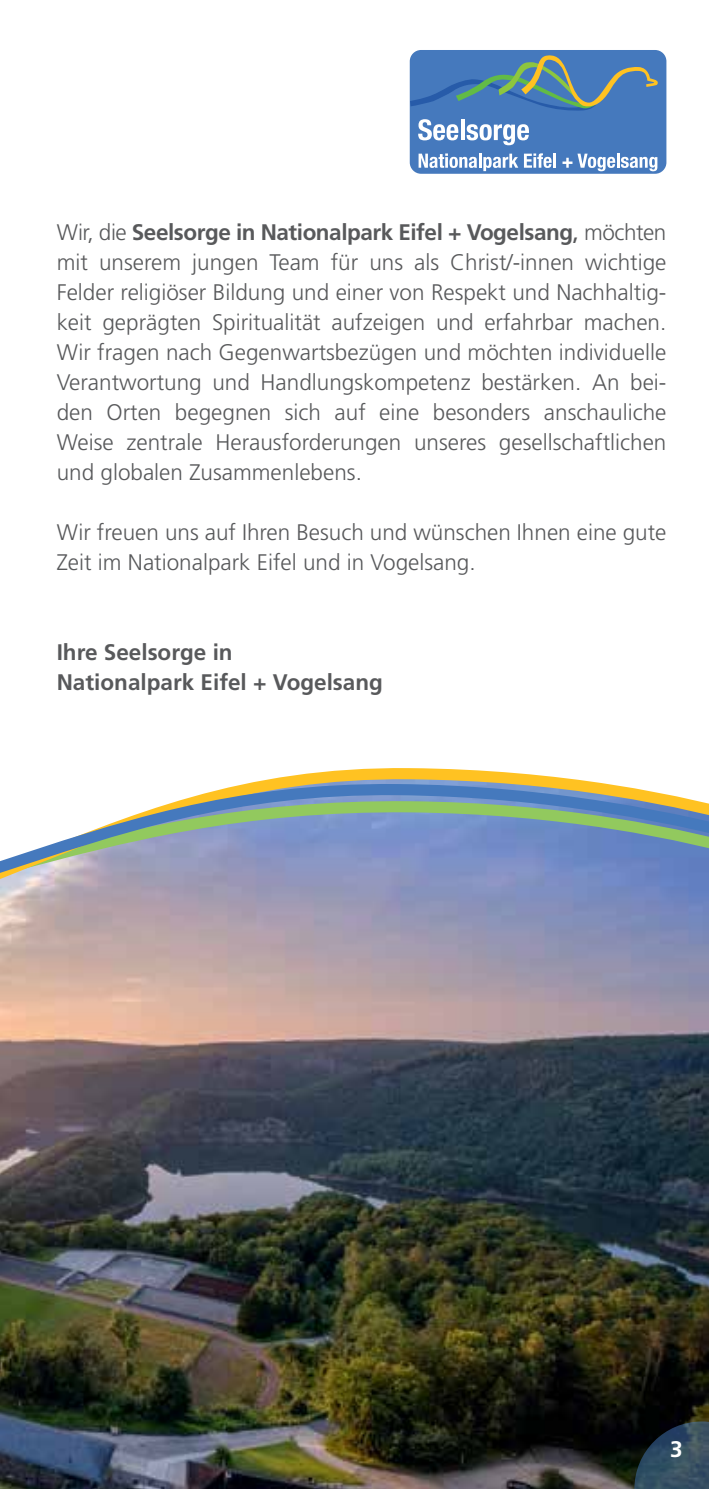
<style>
.page{position:relative;width:709px;height:1489px;background:#fff}
.page>*{position:absolute;margin:0;border:0;box-sizing:border-box;transform-origin:0 0}
.t1{font:300 22.5px/30px "Frutiger";color:#58595b;text-align:justify}
.t2{font:700 22.5px/30px "Frutiger";color:#58595b}
.t3{font:700 22.5px "Frutiger";color:#fff}
.s1{font-weight:700}
.s2{font-weight:400}
</style>
<div class="page">
<img style="left:0;top:966px;width:709px;height:522px">
<svg style="left:0;top:768px;width:709px;height:198px"></svg>
<svg style="left:0;top:781px;width:709px;height:179px;background:#99a2b7"></svg>
<svg style="left:634px;top:1421px;width:75px;height:67px;background:#2a3f4f"></svg>
<div style="left:410px;top:50px;width:256px;height:124px;background:#4579bd;border-radius:11px"></div>
<svg style="left:418px;top:119px;width:40px;height:21px"></svg>
<svg style="left:461px;top:120px;width:3px;height:20px"></svg>
<svg style="left:466px;top:124px;width:63px;height:21px"></svg>
<svg style="left:418px;top:153px;width:100px;height:18px"></svg>
<svg style="left:524px;top:153px;width:27px;height:15px"></svg>
<hr style="left:553px;top:154px;width:3px;height:14px;background:#fff">
<svg style="left:562px;top:154px;width:53px;height:17px"></svg>
<hr style="left:616px;top:154px;width:3px;height:14px;background:#fff">
<svg style="left:621px;top:157px;width:36px;height:14px"></svg>
<svg style="left:410px;top:55px;width:248px;height:56px"></svg>
<p class="t1" style="left:57px;top:217px;width:611px">Wir, die <span class="s1">Seelsorge in Nationalpark Eifel + Vogelsang</span><span class="s2">,</span> möchten mit unserem jungen Team für uns als Christ/-innen wichtige Felder religiöser Bildung und einer von Respekt und Nachhaltig&shy;keit geprägten Spiritualität aufzeigen und erfahrbar machen.<br>Wir fragen nach Gegenwartsbezügen und möchten individuelle Verantwortung und Handlungskompetenz bestärken. An bei&shy;den Orten begegnen sich auf eine besonders anschauliche Weise zentrale Herausforderungen unseres gesellschaftlichen und globalen Zusammenlebens.</p>
<p class="t1" style="left:57px;top:517px;width:611px">Wir freuen uns auf Ihren Besuch und wünschen Ihnen eine gute<br>Zeit im Nationalpark Eifel und in Vogelsang.</p>
<p class="t2" style="left:57px;top:637px;width:328px">Ihre Seelsorge in<br>Nationalpark Eifel + Vogelsang</p>
<p class="t3" style="left:670px;top:1435px;width:14px">3</p>
</div>
